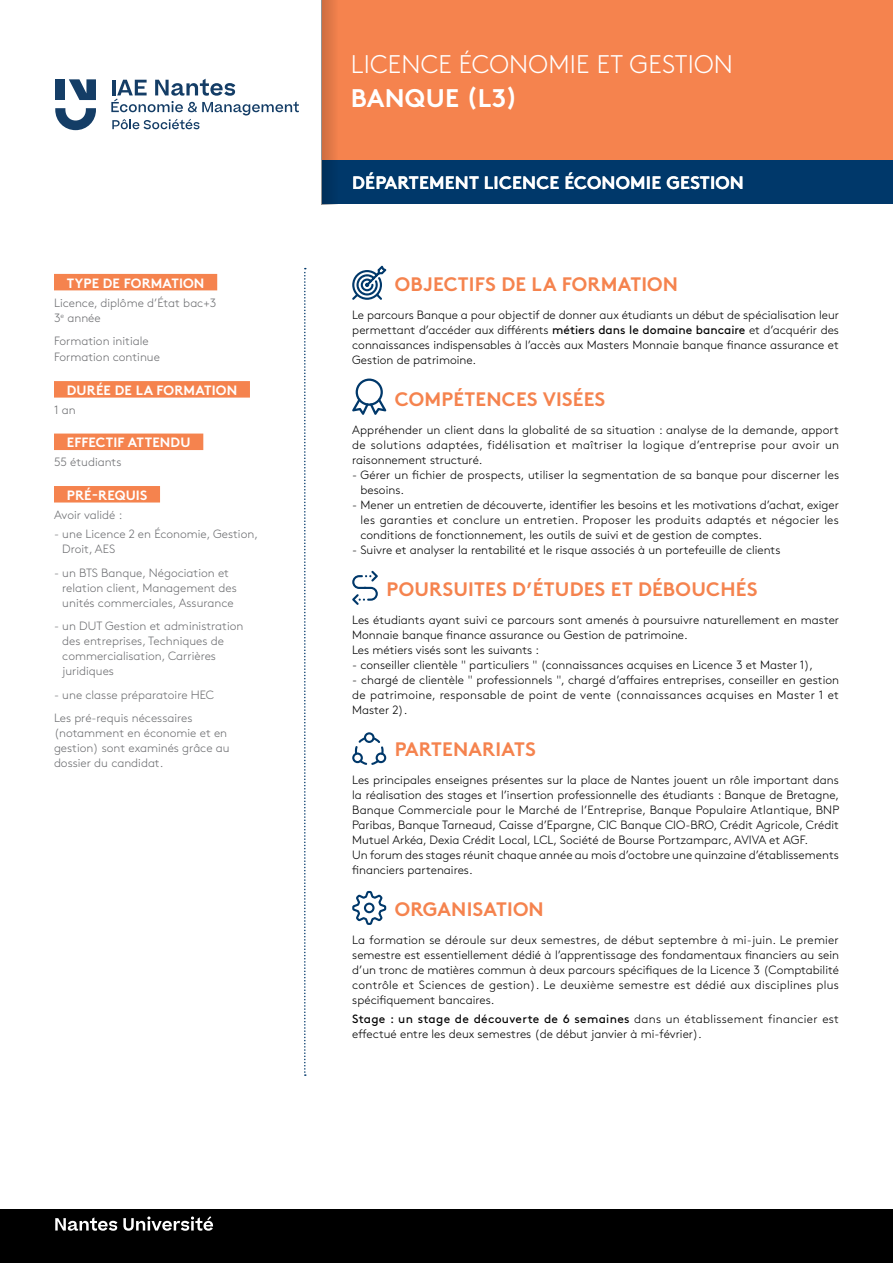
<style>
.page{position:relative;width:893px;height:1263px;background:#fff}
.page>*{position:absolute;margin:0;border:0;box-sizing:border-box;transform-origin:0 0}
.t1{font:300 25.5px "Brown Std";letter-spacing:.01em;color:#fff}
.t2{font:700 25.5px "Brown Std";letter-spacing:.01em;color:#fff}
.t3{font:700 19.5px "Brown Std";letter-spacing:.01em;color:#f5834e}
.t4{font:700 18px "Brown Std";letter-spacing:.01em;color:#fff}
.t5{font:700 13.5px "Brown Std";letter-spacing:.01em;color:#fff}
.t6{font:300 12px/15px "Brown Std";color:#000;text-align:justify}
.t7{font:300 12px/15px "Brown Std";color:#6d6e71}
.s1{font-weight:400}
</style>
<div class="page">
<div style="left:322px;top:160px;width:571px;height:44px;background:#00386a"></div>
<div style="left:0;top:1209px;width:893px;height:54px;background:#000"></div>
<div style="left:322px;top:0;width:571px;height:160px;background:#f5834e"></div>
<svg style="left:322px;top:0;width:13px;height:204px"></svg>
<svg style="left:304px;top:268px;width:2px;height:808px"></svg>
<svg style="left:55px;top:1217px;width:62px;height:14px"></svg>
<svg style="left:123px;top:1216px;width:90px;height:15px"></svg>
<svg style="left:55px;top:108px;width:41px;height:22px"></svg>
<svg style="left:69px;top:79px;width:27px;height:21px"></svg>
<div style="left:55px;top:79px;width:10px;height:21px;background:#143d66"></div>
<svg style="left:111px;top:79px;width:188px;height:50px"></svg>
<svg style="left:352px;top:266px;width:34px;height:34px"></svg>
<svg style="left:352px;top:378px;width:34px;height:37px"></svg>
<svg style="left:352px;top:571px;width:26px;height:34px"></svg>
<svg style="left:352px;top:732px;width:34px;height:33px"></svg>
<svg style="left:352px;top:891px;width:34px;height:34px"></svg>
<div style="left:54px;top:274px;width:163px;height:16px;background:#f5834e"></div>
<div style="left:54px;top:381px;width:196px;height:17px;background:#f5834e"></div>
<div style="left:54px;top:434px;width:149px;height:16px;background:#f5834e"></div>
<div style="left:54px;top:486px;width:106px;height:16px;background:#f5834e"></div>
<p class="t5" style="left:67px;top:275px;width:139px">TYPE DE FORMATION</p>
<p class="t7" style="left:54px;top:295px;width:164px">Licence, diplôme d’État bac+3<br>3<sup>e</sup> année</p>
<p class="t7" style="left:54px;top:333px;width:107px;line-height:16.2px">Formation initiale<br>Formation continue</p>
<p class="t5" style="left:67px;top:382px;width:172px">DURÉE DE LA FORMATION</p>
<p class="t7" style="left:54px;top:402px;width:23px">1 an</p>
<p class="t5" style="left:67px;top:434px;width:125px">EFFECTIF ATTENDU</p>
<p class="t7" style="left:54px;top:455px;width:69px">55 étudiants</p>
<p class="t5" style="left:67px;top:487px;width:82px">PRÉ-REQUIS</p>
<p class="t7" style="left:54px;top:507px;width:70px">Avoir validé :</p>
<p class="t7" style="left:62px;top:527px;width:197px;text-indent:-8px">- une Licence 2 en Économie, Gestion,<br>Droit, AES</p>
<p class="t7" style="left:62px;top:565px;width:176px;text-indent:-8px">- un BTS Banque, Négociation et relation client, Management des unités commerciales, Assurance</p>
<p class="t7" style="left:62px;top:619px;width:183px;text-indent:-8px">- un DUT Gestion et administration des entreprises, Techniques de commercialisation, Carrières juridiques</p>
<p class="t7" style="left:54px;top:683px;width:161px;line-height:23.5px">- une classe préparatoire HEC<br>Les pré-requis nécessaires</p>
<p class="t7" style="left:54px;top:726px;width:177px">(notamment en économie et en gestion) sont examinés grâce au dossier du candidat.</p>
<h1 class="t1" style="left:351px;top:49px;width:384px">LICENCE ÉCONOMIE ET GESTION</h1>
<h1 class="t2" style="left:351px;top:82px;width:169px">BANQUE (L3)</h1>
<h3 class="t4" style="left:352px;top:172px;width:393px">DÉPARTEMENT LICENCE ÉCONOMIE GESTION</h3>
<h2 class="t3" style="left:395px;top:272px;width:285px">OBJECTIFS DE LA FORMATION</h2>
<p class="t6" style="left:352px;top:307px;width:488px">Le parcours Banque a pour objectif de donner aux étudiants un début de spécialisation leur permettant d’accéder aux différents <span class="s1">métiers dans le domaine bancaire</span> et d’acquérir des connaissances indispensables à l’accès aux Masters Monnaie banque finance assurance et Gestion de patrimoine.</p>
<h2 class="t3" style="left:395px;top:387px;width:212px">COMPÉTENCES VISÉES</h2>
<p class="t6" style="left:352px;top:422px;width:488px">Appréhender un client dans la globalité de sa situation : analyse de la demande, apport de solutions adaptées, fidélisation et maîtriser la logique d’entreprise pour avoir un raisonnement structuré.</p>
<p class="t6" style="left:360px;top:467px;width:480px;text-indent:-8px">- Gérer un fichier de prospects, utiliser la segmentation de sa banque pour discerner les besoins.</p>
<p class="t6" style="left:360px;top:497px;width:480px;text-indent:-8px">- Mener un entretien de découverte, identifier les besoins et les motivations d’achat, exiger les garanties et conclure un entretien. Proposer les produits adaptés et négocier les conditions de fonctionnement, les outils de suivi et de gestion de comptes.</p>
<p class="t6" style="left:352px;top:542px;width:430px">- Suivre et analyser la rentabilité et le risque associés à un portefeuille de clients</p>
<h2 class="t3" style="left:386px;top:577px;width:372px">POURSUITES D’ÉTUDES ET DÉBOUCHÉS</h2>
<p class="t6" style="left:352px;top:612px;width:488px;text-align:left">Les étudiants ayant suivi ce parcours sont amenés à poursuivre naturellement en master<br>Monnaie banque finance assurance ou Gestion de patrimoine.<br>Les métiers visés sont les suivants :</p>
<p class="t6" style="left:352px;top:657px;width:462px">- conseiller clientèle " particuliers " (connaissances acquises en Licence 3 et Master 1),</p>
<p class="t6" style="left:352px;top:672px;width:488px">- chargé de clientèle " professionnels ", chargé d’affaires entreprises, conseiller en gestion de patrimoine, responsable de point de vente (connaissances acquises en Master 1 et Master 2).</p>
<h2 class="t3" style="left:395px;top:737px;width:142px">PARTENARIATS</h2>
<p class="t6" style="left:352px;top:772px;width:489px;text-align:left">Les principales enseignes présentes sur la place de Nantes jouent un rôle important dans la réalisation des stages et l’insertion professionnelle des étudiants : Banque de Bretagne, Banque Commerciale pour le Marché de l’Entreprise, Banque Populaire Atlantique, BNP Paribas, Banque Tarneaud, Caisse d’Epargne, CIC Banque CIO-BRO, Crédit Agricole, Crédit Mutuel Arkéa, Dexia Crédit Local, LCL, Société de Bourse Portzamparc, AVIVA et AGF.<br>Un forum des stages réunit chaque année au mois d’octobre une quinzaine d’établissements financiers partenaires.</p>
<h2 class="t3" style="left:395px;top:897px;width:150px">ORGANISATION</h2>
<p class="t6" style="left:352px;top:932px;width:488px">La formation se déroule sur deux semestres, de début septembre à mi-juin. Le premier semestre est essentiellement dédié à l’apprentissage des fondamentaux financiers au sein d’un tronc de matières commun à deux parcours spécifiques de la Licence 3 (Comptabilité contrôle et Sciences de gestion). Le deuxième semestre est dédié aux disciplines plus spécifiquement bancaires.</p>
<p class="t6" style="left:352px;top:1012px;width:488px"><span class="s1">Stage : un stage de découverte de 6 semaines</span> dans un établissement financier est effectué entre les deux semestres (de début janvier à mi-février).</p>
</div>
